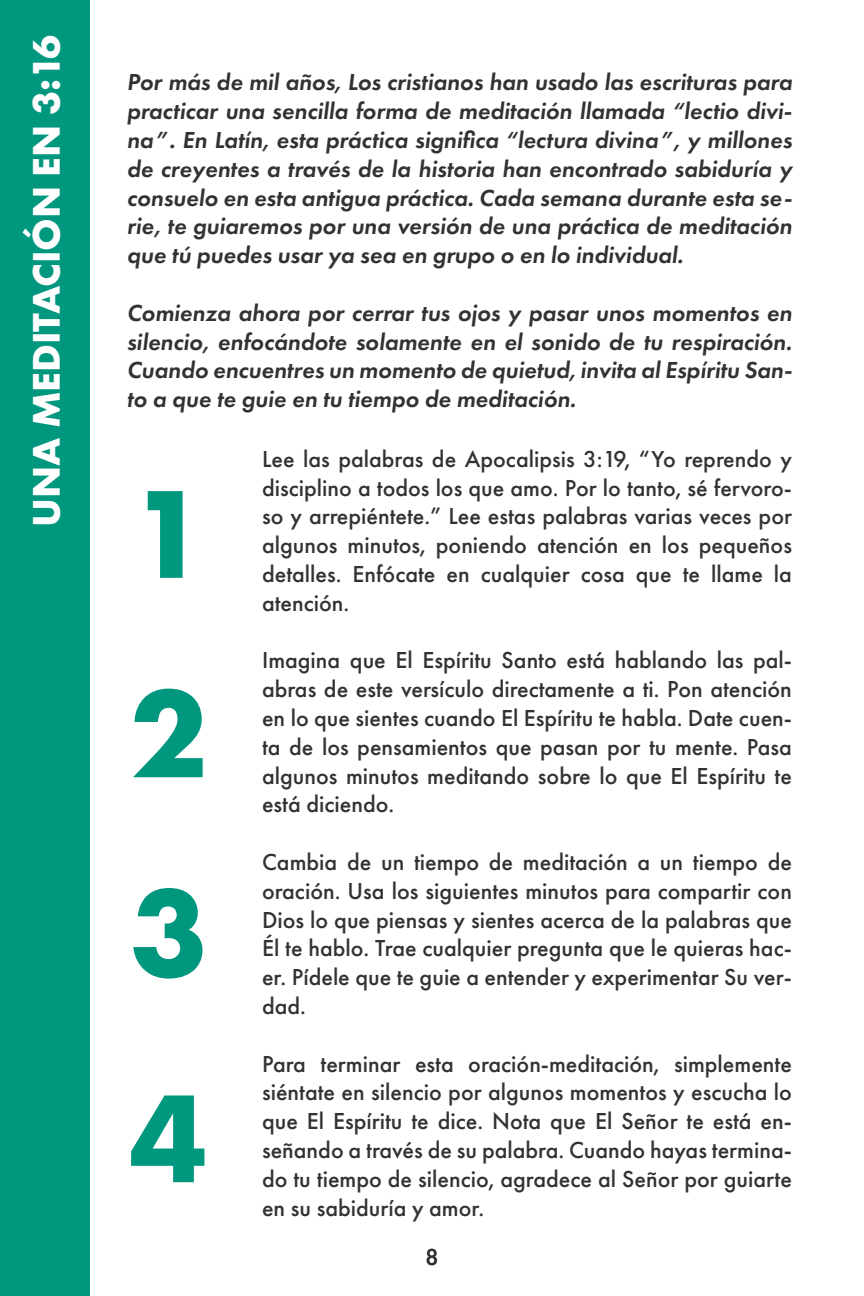
<style>
.page{position:relative;width:864px;height:1296px;background:#fff}
.page>*{position:absolute;margin:0;border:0;box-sizing:border-box;transform-origin:0 0}
.t1{font:700 130px/201.4px "Futura PT";color:#00977f;text-align:justify}
.t2{font:700 40px "Futura PT";color:#fff}
.t3{font:500 24px/28.8px "Futura PT";color:#343231;text-align:justify}
.t4{font:italic 600 24px/28.8px "Futura PT";color:#343231;text-align:justify}
</style>
<div class="page">
<div style="left:0;top:0;width:89px;height:1296px;background:#00977f"></div>
<h2 class="t2" style="left:21px;top:527px;width:494px;rotate:-90deg">UNA MEDITACIÓN EN 3:16</h2>
<p class="t4" style="left:127px;top:67px;width:667px">Por más de mil años, Los cristianos han usado las escrituras para practicar una sencilla forma de meditación llamada “lectio divi&shy;na”. En Latín, esta práctica significa “lectura divina”, y millones de creyentes a través de la historia han encontrado sabiduría y consuelo en esta antigua práctica. Cada semana durante esta se&shy;rie, te guiaremos por una versión de una práctica de meditación que tú puedes usar ya sea en grupo o en lo individual.</p>
<p class="t4" style="left:127px;top:298px;width:667px">Comienza ahora por cerrar tus ojos y pasar unos momentos en silencio, enfocándote solamente en el sonido de tu respiración.<br>Cuando encuentres un momento de quietud, invita al Espíritu San&shy;to a que te guie en tu tiempo de meditación.</p>
<h1 class="t1" style="left:130px;top:430px;width:79px">1<br>2<br>3<br>4</h1>
<p class="t3" style="left:262px;top:444px;width:531px">Lee las palabras de Apocalipsis 3:19, “Yo reprendo y disciplino a todos los que amo. Por lo tanto, sé fervoro&shy;so y arrepiéntete.” Lee estas palabras varias veces por algunos minutos, poniendo atención en los pequeños detalles. Enfócate en cualquier cosa que te llame la atención.</p>
<p class="t3" style="left:262px;top:646px;width:531px">Imagina que El Espíritu Santo está hablando las pal&shy;abras de este versículo directamente a ti. Pon atención en lo que sientes cuando El Espíritu te habla. Date cuen&shy;ta de los pensamientos que pasan por tu mente. Pasa algunos minutos meditando sobre lo que El Espíritu te está diciendo.</p>
<p class="t3" style="left:262px;top:848px;width:532px">Cambia de un tiempo de meditación a un tiempo de oración. Usa los siguientes minutos para compartir con Dios lo que piensas y sientes acerca de la palabras que Él te hablo. Trae cualquier pregunta que le quieras hac&shy;er. Pídele que te guie a entender y experimentar Su ver&shy;dad.</p>
<p class="t3" style="left:262px;top:1049px;width:531px">Para terminar esta oración-meditación, simplemente siéntate en silencio por algunos momentos y escucha lo que El Espíritu te dice. Nota que El Señor te está en&shy;señando a través de su palabra. Cuando hayas termina&shy;do tu tiempo de silencio, agradece al Señor por guiarte en su sabiduría y amor.</p>
<p class="t3" style="left:425px;top:1243px;width:15px">8</p>
</div>
